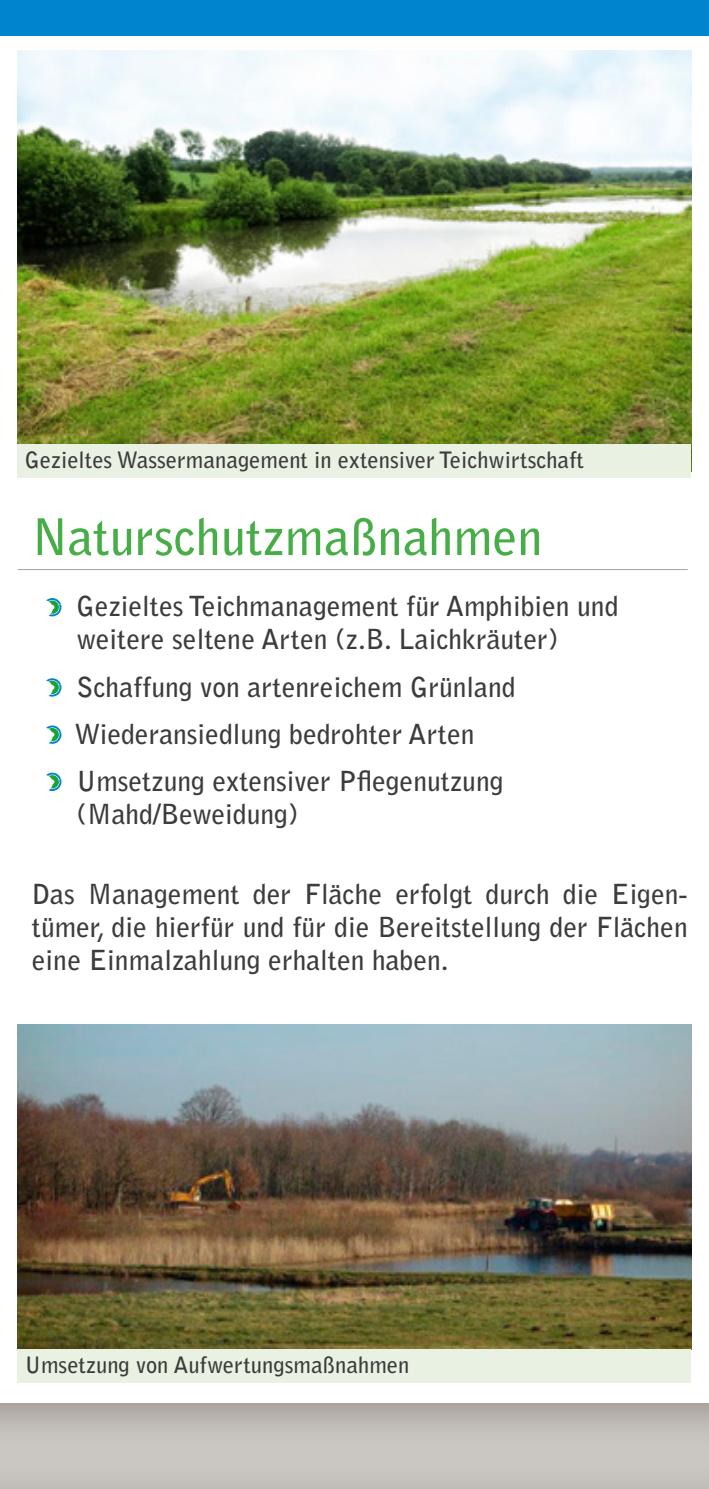
<style>
.page{position:relative;width:709px;height:1489px;background:#fff}
.page>*{position:absolute;margin:0;border:0;box-sizing:border-box;transform-origin:0 0}
.t1{font:700 50px "Bell Gothic Std";color:#47ad47}
.t2{font:700 27.5px/33px "Bell Gothic Std";color:#3c3c3a}
.t3{font:700 22.5px "Bell Gothic Std";color:#3c3c3a}
</style>
<div class="page">
<div style="left:0;top:0;width:709px;height:36px;background:#0085cd"></div>
<hr style="left:18px;top:569px;width:669px;height:1px;background:#a8a19a">
<svg style="left:46px;top:598px;width:15px;height:18px"></svg>
<svg style="left:46px;top:678px;width:15px;height:18px"></svg>
<svg style="left:46px;top:725px;width:15px;height:18px"></svg>
<svg style="left:46px;top:772px;width:15px;height:19px"></svg>
<img style="left:18px;top:50px;width:673px;height:394px">
<img style="left:18px;top:1024px;width:673px;height:324px">
<div style="left:0;top:1402px;width:709px;height:86px;background:linear-gradient(to bottom,#b7b2ac,#cecac6)"></div>
<div style="left:18px;top:444px;width:673px;height:33px;background:#e8f1e2"></div>
<div style="left:18px;top:1348px;width:673px;height:34px;background:#e8f1e2"></div>
<p class="t3" style="left:25px;top:446px;width:560px">Gezieltes Wassermanagement in extensiver Teichwirtschaft</p>
<h1 class="t1" style="left:32px;top:506px;width:512px">Naturschutzmaßnahmen</h1>
<p class="t2" style="left:77px;top:590px;width:543px">Gezieltes Teichmanagement für Amphibien und weitere seltene Arten (z.B. Laichkräuter)</p>
<p class="t2" style="left:74px;top:663px;width:442px;line-height:47.2px">Schaffung von artenreichem Grünland<br>Wiederansiedlung bedrohter Arten<br>Umsetzung extensiver Pflegenutzung</p>
<p class="t2" style="left:77px;top:797px;width:223px">(Mahd/Beweidung)</p>
<p class="t2" style="left:32px;top:877px;width:657px;text-align:justify">Das Management der Fläche erfolgt durch die Eigen&shy;tümer, die hierfür und für die Bereitstellung der Flächen eine Einmalzahlung erhalten haben.</p>
<p class="t3" style="left:25px;top:1351px;width:386px">Umsetzung von Aufwertungsmaßnahmen</p>
</div>
